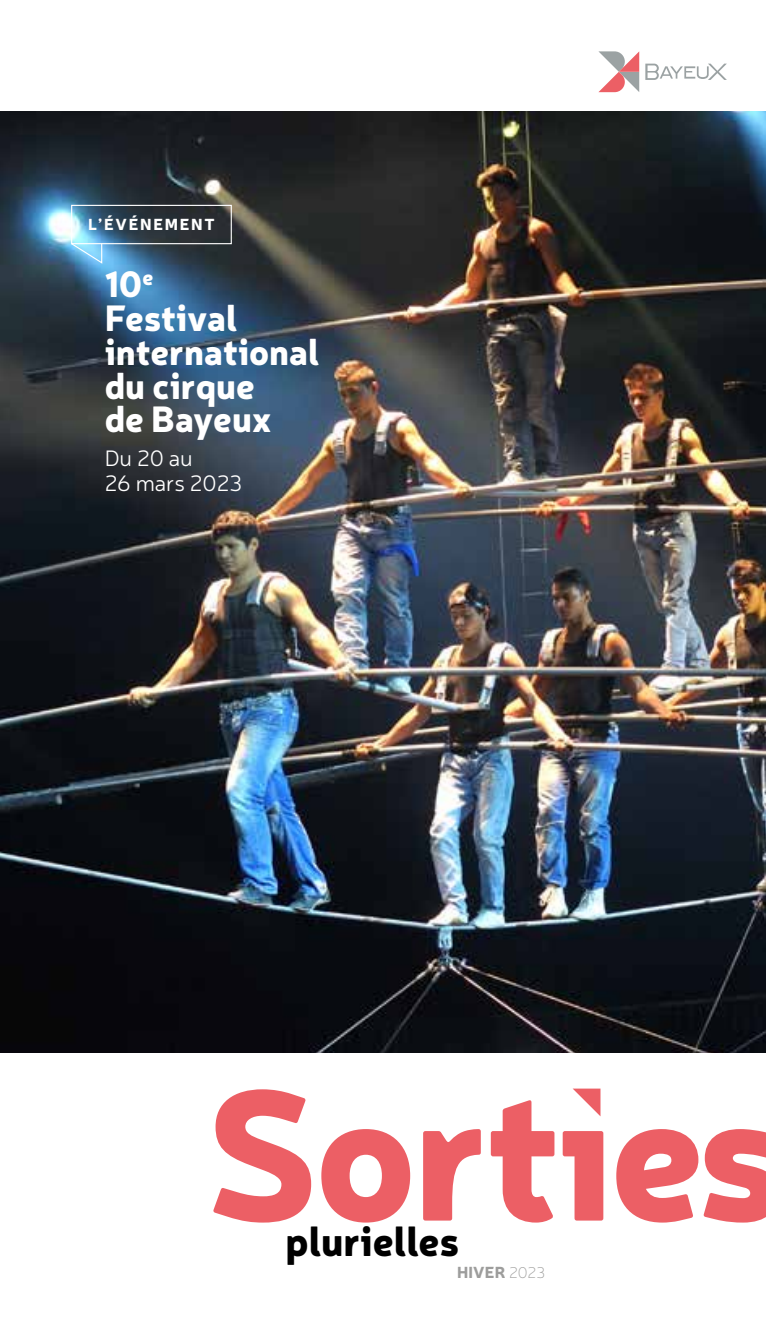
<style>
.page{position:relative;width:766px;height:1340px;background:#fff}
.page>*{position:absolute;margin:0;border:0;box-sizing:border-box;transform-origin:0 0}
.t1{font:900 182.25px "Neris";letter-spacing:-.02em;color:#ec5f65}
.t2{font:900 40.5px "Neris";color:#000}
.t3{font:900 36px/33.8px "Neris";color:#fff}
.t4{font:300 22.5px/24.8px "Neris";color:#fff}
.t5{font:900 15.75px "Neris";letter-spacing:.11em;color:#fff}
.t6{font:900 15.75px "Neris";letter-spacing:.01em;color:#9d9d9c}
.s1{font-weight:100}
</style>
<div class="page">
<svg style="left:572px;top:1088px;width:28px;height:28px"></svg>
<svg style="left:598px;top:51px;width:41px;height:41px"></svg>
<svg style="left:645px;top:64px;width:81px;height:16px"></svg>
<img style="left:0;top:112px;width:765px;height:940px">
<div style="left:71px;top:205px;width:161px;height:39px;border:1px solid #fff"></div>
<svg style="left:70px;top:242px;width:33px;height:23px"></svg>
<p class="t5" style="left:88px;top:213px;width:128px">L’ÉVÉNEMENT</p>
<p class="t3" style="left:105px;top:265px;width:216px">10<sup>e<br></sup>Festival international du cirque<br>de Bayeux</p>
<p class="t4" style="left:105px;top:445px;width:139px">Du 20 au<br>26 mars 2023</p>
<h1 class="t1" style="left:205px;top:1020px;width:580px">Sorties</h1>
<p class="t2" style="left:285px;top:1211px;width:175px">plurielles</p>
<p class="t6" style="left:457px;top:1260px;width:90px">HIVER <span class="s1">2023</span></p>
</div>
